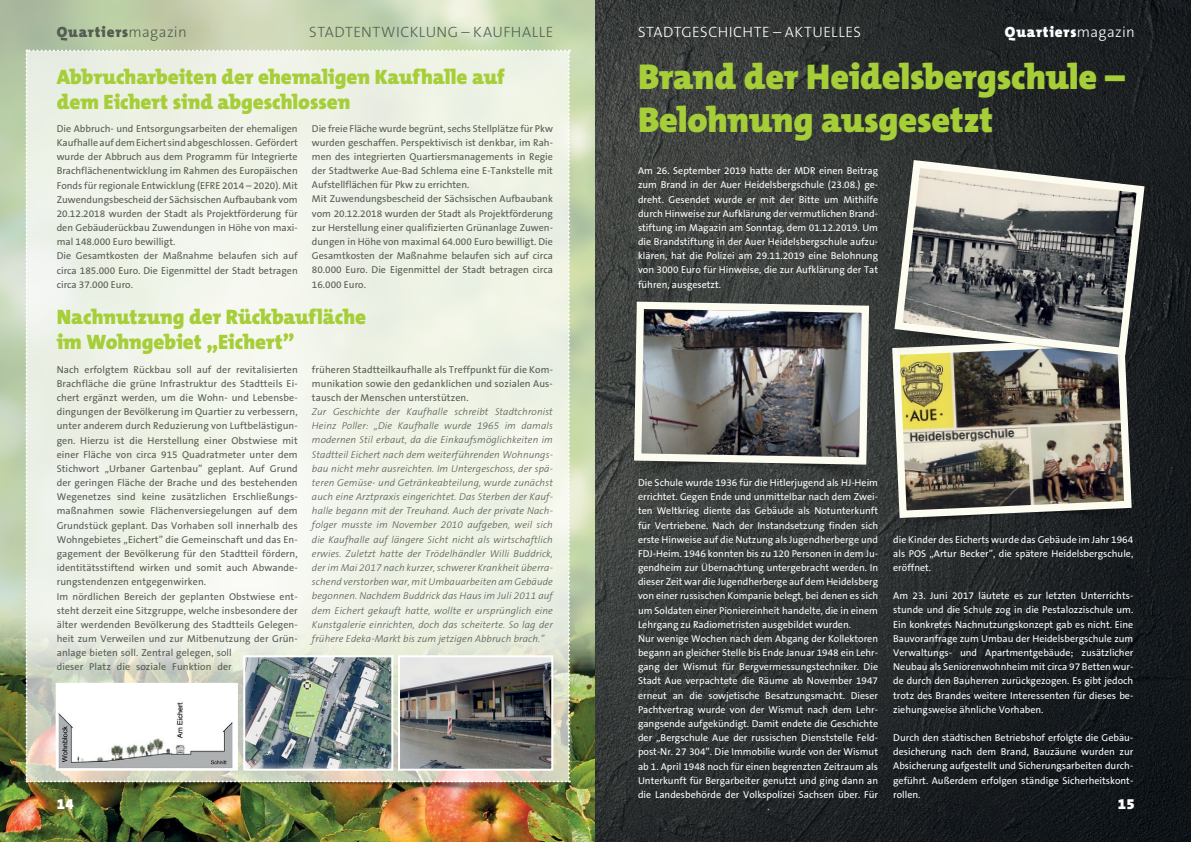
<style>
.page{position:relative;width:1191px;height:842px;background:#fff}
.page>*{position:absolute;margin:0;border:0;box-sizing:border-box;transform-origin:0 0}
.t1{font:900 36px "The Mix B9";letter-spacing:-.005em;color:#a6ce39}
.t2{font:900 21px/25.2px "The Mix B9";letter-spacing:-.005em;color:#a6ce39}
.t3{font:300 15px "The Sans B3";letter-spacing:.045em;color:#545d50}
.t4{font:300 15px "The Sans B3";color:#fff}
.t5{font:900 15px "The Mix B9";letter-spacing:.05em;color:#fff}
.t6{font:900 15px "The Mix B9";letter-spacing:.06em;color:#545d50}
.t7{font:10px/14.2px "The Sans B5 Plain";color:#fff;text-align:justify}
.t8{font:10px/14.2px "The Sans B5 Plain";letter-spacing:.01em;color:#545d50}
.t9{font:italic 300 10px/14.2px "The Sans B3";letter-spacing:.01em;color:#545d50;text-align:justify}
.s1{font-family:"The Sans B3";font-weight:300}
</style>
<div class="page">
<img style="left:0;top:0;width:595px;height:582px">
<img style="left:0;top:582px;width:595px;height:260px">
<img style="left:27px;top:782px;width:541px;height:34px">
<svg style="left:26px;top:50px;width:544px;height:732px;background:#edf1e6"></svg>
<img style="left:595px;top:0;width:596px;height:842px">
<img style="left:632px;top:290px;width:237px;height:207px">
<img style="left:630px;top:298px;width:242px;height:170px">
<img style="left:891px;top:522px;width:242px;height:28px">
<img style="left:888px;top:334px;width:247px;height:188px">
<img style="left:889px;top:159px;width:255px;height:228px">
<svg style="left:890px;top:156px;width:258px;height:203px;background:#797a78"></svg>
<img style="left:246px;top:658px;width:144px;height:110px">
<div style="left:243px;top:655px;width:150px;height:116px;border:2px solid #fff"></div>
<img style="left:401px;top:658px;width:149px;height:110px">
<div style="left:398px;top:655px;width:155px;height:116px;border:2px solid #fff"></div>
<div style="left:57px;top:684px;width:180px;height:86px;background:#fff"></div>
<img style="left:59px;top:702px;width:174px;height:66px">
<div style="left:56px;top:683px;width:182px;height:88px;border:2px solid #fff"></div>
<h3 class="t6" style="left:57px;top:24px;width:132px">Quartiers<span class="s1">magazin</span></h3>
<h3 class="t3" style="left:309px;top:24px;width:36px">STADTENT</h3>
<h3 class="t3" style="left:381px;top:24px;width:25px">WICKLUNG</h3>
<h3 class="t3" style="left:461px;top:24px;width:93px">– kaufhalle</h3>
<h2 class="t2" style="left:57px;top:64px;width:449px">Abbrucharbeiten der ehemaligen Kaufhalle auf dem Eichert sind abgeschlossen</h2>
<p class="t8" style="left:57px;top:122px;width:242px">Die Abbruch- und Entsorgungsarbeiten der ehemaligen</p>
<p class="t8" style="left:57px;top:136px;width:242px">Kaufhalle auf dem Eichert sind abgeschlossen. Gefördert wurde der Abbruch aus dem Programm für Integrierte Brachflächenentwicklung im Rahmen des Europäischen Fonds für regionale Entwicklung (EFRE 2014 – 2020). Mit Zuwendungsbescheid der Sächsischen Aufbaubank vom 20.12.2018 wurden der Stadt als Projektförderung für den Gebäuderückbau Zuwendungen in Höhe von maxi&shy;mal 148.000 Euro bewilligt.<br>Die Gesamtkosten der Maßnahme belaufen sich auf circa 185.000 Euro. Die Eigenmittel der Stadt betragen circa 37.000 Euro.</p>
<p class="t8" style="left:312px;top:122px;width:242px">Die freie Fläche wurde begrünt, sechs Stellplätze für Pkw wurden geschaffen. Perspektivisch ist denkbar, im Rah&shy;men des integrierten Quartiersmanagements in Regie der Stadtwerke Aue-Bad Schlema eine E-Tankstelle mit Aufstellflächen für Pkw zu errichten.<br>Mit Zuwendungsbescheid der Sächsischen Aufbaubank vom 20.12.2018 wurden der Stadt als Projektförderung zur Herstellung einer qualifizierten Grünanlage Zuwen&shy;dungen in Höhe von maximal 64.000 Euro bewilligt. Die Gesamtkosten der Maßnahme belaufen sich auf circa 80.000 Euro. Die Eigenmittel der Stadt betragen circa 16.000 Euro.</p>
<h2 class="t2" style="left:57px;top:305px;width:311px">Nachnutzung der Rückbaufläche im Wohngebiet „Eichert”</h2>
<p class="t8" style="left:57px;top:363px;width:242px">Nach erfolgtem Rückbau soll auf der revitalisierten Brachfläche die grüne Infrastruktur des Stadtteils Ei&shy;chert ergänzt werden, um die Wohn- und Lebensbe&shy;dingungen der Bevölkerung im Quartier zu verbessern, unter anderem durch Reduzierung von Luftbelästigun&shy;gen. Hierzu ist die Herstellung einer Obstwiese mit einer Fläche von circa 915 Quadratmeter unter dem Stichwort „Urbaner Gartenbau” geplant. Auf Grund der geringen Fläche der Brache und des bestehenden Wegenetzes sind keine zusätzlichen Erschließungs&shy;maßnahmen sowie Flächenversiegelungen auf dem Grundstück geplant. Das Vorhaben soll innerhalb des Wohngebietes „Eichert” die Gemeinschaft und das En&shy;gagement der Bevölkerung für den Stadtteil fördern, identitätsstiftend wirken und somit auch Abwande&shy;rungstendenzen entgegenwirken.<br>Im nördlichen Bereich der geplanten Obstwiese ent&shy;steht derzeit eine Sitzgruppe, welche insbesondere der älter werdenden Bevölkerung des Stadtteils Gelegen&shy;heit zum Verweilen und zur Mitbenutzung der Grün&shy;anlage bieten soll. Zentral gelegen, soll<br>dieser Platz die soziale Funktion der</p>
<p class="t8" style="left:312px;top:362px;width:242px;text-align:justify">früheren Stadtteilkaufhalle als Treffpunkt für die Kom&shy;munikation sowie den gedanklichen und sozialen Aus&shy;tausch der Menschen unterstützen.</p>
<p class="t9" style="left:312px;top:405px;width:242px">Zur Geschichte der Kaufhalle schreibt Stadtchronist Heinz Poller: „Die Kaufhalle wurde 1965 im damals modernen Stil erbaut, da die Einkaufsmöglichkeiten im Stadtteil Eichert nach dem weiterführenden Wohnungs&shy;bau nicht mehr ausreichten. Im Untergeschoss, der spä&shy;teren Gemüse- und Getränkeabteilung, wurde zunächst auch eine Arztpraxis eingerichtet. Das Sterben der Kauf&shy;halle begann mit der Treuhand. Auch der private Nach&shy;folger musste im November 2010 aufgeben, weil sich die Kaufhalle auf längere Sicht nicht als wirtschaftlich erwies. Zuletzt hatte der Trödelhändler Willi Buddrick, der im Mai 2017 nach kurzer, schwerer Krankheit überra&shy;schend verstorben war, mit Umbauarbeiten am Gebäude begonnen. Nachdem Buddrick das Haus im Juli 2011 auf dem Eichert gekauft hatte, wollte er ursprünglich eine Kunstgalerie einrichten, doch das scheiterte. So lag der frühere Edeka-Markt bis zum jetzigen Abbruch brach.”</p>
<h3 class="t5" style="left:57px;top:796px;width:19px">14</h3>
<h3 class="t4" style="left:638px;top:24px;width:35px">STADTGESCHICHTE</h3>
<h3 class="t4" style="left:773px;top:24px;width:31px">–AKTUELLES</h3>
<h3 class="t5" style="left:1005px;top:24px;width:132px">Quartiers<span class="s1">magazin</span></h3>
<h1 class="t1" style="left:638px;top:57px;width:488px">Brand der Heidelsbergschule –</h1>
<h1 class="t1" style="left:638px;top:101px;width:357px">Belohnung ausgesetzt</h1>
<p class="t7" style="left:638px;top:164px;width:242px">Am 26. September 2019 hatte der MDR einen Beitrag zum Brand in der Auer Heidelsbergschule (23.08.) ge&shy;dreht. Gesendet wurde er mit der Bitte um Mithilfe durch Hinweise zur Aufklärung der vermutlichen Brand&shy;stiftung im Magazin am Sonntag, dem 01.12.2019. Um die Brandstiftung in der Auer Heidelsbergschule aufzu&shy;klären, hat die Polizei am 29.11.2019 eine Belohnung von 3000 Euro für Hinweise, die zur Aufklärung der Tat führen, ausgesetzt.</p>
<p class="t7" style="left:638px;top:476px;width:242px;text-align:left">Die Schule wurde 1936 für die Hitlerjugend als HJ-Heim errichtet. Gegen Ende und unmittelbar nach dem Zwei&shy;ten Weltkrieg diente das Gebäude als Notunterkunft für Vertriebene. Nach der Instandsetzung finden sich erste Hinweise auf die Nutzung als Jugendherberge und FDJ-Heim. 1946 konnten bis zu 120 Personen in dem Ju&shy;gendheim zur Übernachtung untergebracht werden. In dieser Zeit war die Jugendherberge auf dem Heidelsberg von einer russischen Kompanie belegt, bei denen es sich um Soldaten einer Pioniereinheit handelte, die in einem Lehrgang zu Radiometristen ausgebildet wurden.<br>Nur wenige Wochen nach dem Abgang der Kollektoren begann an gleicher Stelle bis Ende Januar 1948 ein Lehr&shy;gang der Wismut für Bergvermessungstechniker. Die Stadt Aue verpachtete die Räume ab November 1947 erneut an die sowjetische Besatzungsmacht. Dieser Pachtvertrag wurde von der Wismut nach dem Lehr&shy;gangsende aufgekündigt. Damit endete die Geschichte der „Bergschule Aue der russischen Dienststelle Feld&shy;post-Nr. 27 304”. Die Immobilie wurde von der Wismut ab 1. April 1948 noch für einen begrenzten Zeitraum als Unterkunft für Bergarbeiter genutzt und ging dann an die Landesbehörde der Volkspolizei Sachsen über. Für</p>
<p class="t7" style="left:893px;top:532px;width:241px">die Kinder des Eicherts wurde das Gebäude im Jahr 1964 als POS „Artur Becker”, die spätere Heidelsbergschule, eröffnet.</p>
<p class="t7" style="left:893px;top:589px;width:242px">Am 23. Juni 2017 läutete es zur letzten Unterrichts&shy;stunde und die Schule zog in die Pestalozzischule um.<br>Ein konkretes Nachnutzungskonzept gab es nicht. Eine Bauvoranfrage zum Umbau der Heidelsbergschule zum Verwaltungs- und Apartmentgebäude; zusätzlicher Neubau als Seniorenwohnheim mit circa 97 Betten wur&shy;de durch den Bauherren zurückgezogen. Es gibt jedoch trotz des Brandes weitere Interessenten für dieses be&shy;ziehungsweise ähnliche Vorhaben.</p>
<p class="t7" style="left:893px;top:731px;width:242px">Durch den städtischen Betriebshof erfolgte die Gebäu&shy;desicherung nach dem Brand, Bauzäune wurden zur Absicherung aufgestellt und Sicherungsarbeiten durch&shy;geführt. Außerdem erfolgen ständige Sicherheitskont&shy;rollen.</p>
<h3 class="t5" style="left:1117px;top:796px;width:18px">15</h3>
</div>
